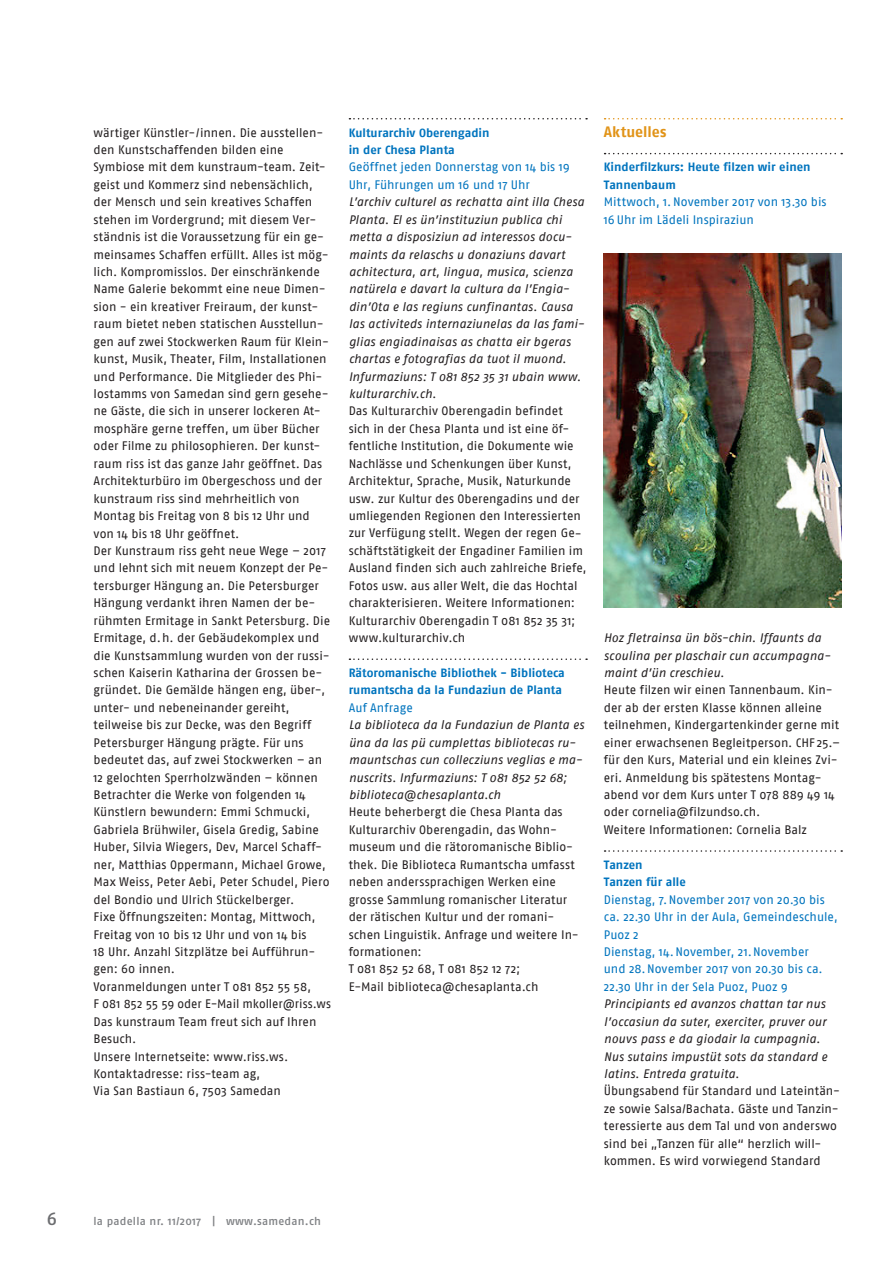
<style>
.page{position:relative;width:893px;height:1263px;background:#fff}
.page>*{position:absolute;margin:0;border:0;box-sizing:border-box;transform-origin:0 0}
.t1{font:18px "Fago No Med";color:#6c6d70}
.t2{font:700 15px "Fago No Lf";color:#e19317}
.t3{font:12.3px/17.4px "Fago No";color:#231f20}
.t4{font:italic 12.3px/17.4px "Fago No";letter-spacing:.005em;color:#231f20}
.t5{font:12.3px/17.4px "Fago No";color:#0074be}
.t6{font:700 12px/17.4px "Fago No Lf";color:#0074be}
.t7{font:11.25px "Fago No Med";letter-spacing:.02em;color:#808285}
</style>
<div class="page">
<svg style="left:349px;top:118px;width:238px;height:1px"></svg>
<svg style="left:349px;top:658px;width:238px;height:2px"></svg>
<svg style="left:605px;top:118px;width:237px;height:1px"></svg>
<svg style="left:605px;top:153px;width:237px;height:1px"></svg>
<svg style="left:605px;top:850px;width:237px;height:2px"></svg>
<img style="left:604px;top:253px;width:238px;height:354px">
<p class="t3" style="left:94px;top:123px;width:239px">wärtiger Künstler-/innen. Die ausstellen&shy;den Kunstschaffenden bilden eine Symbiose mit dem kunstraum-team. Zeit&shy;geist und Kommerz sind nebensächlich, der Mensch und sein kreatives Schaffen stehen im Vordergrund; mit diesem Ver&shy;ständnis ist die Voraussetzung für ein ge&shy;meinsames Schaffen erfüllt. Alles ist mög&shy;lich. Kompromisslos. Der einschränkende Name Galerie bekommt eine neue Dimen&shy;sion - ein kreativer Freiraum, der kunst&shy;raum bietet neben statischen Ausstellun&shy;gen auf zwei Stockwerken Raum für Klein&shy;kunst, Musik, Theater, Film, Installationen und Performance. Die Mitglieder des Phi&shy;lostamms von Samedan sind gern gesehe&shy;ne Gäste, die sich in unserer lockeren At&shy;mosphäre gerne treffen, um über Bücher oder Filme zu philosophieren. Der kunst&shy;raum riss ist das ganze Jahr geöffnet. Das Architekturbüro im Obergeschoss und der kunstraum riss sind mehrheitlich von Montag bis Freitag von 8 bis 12 Uhr und von 14 bis 18 Uhr geöffnet.<br>Der Kunstraum riss geht neue Wege – 2017 und lehnt sich mit neuem Konzept der Pe&shy;tersburger Hängung an. Die Petersburger Hängung verdankt ihren Namen der be&shy;rühmten Ermitage in Sankt Petersburg. Die Ermitage, d.h. der Gebäudekomplex und die Kunstsammlung wurden von der russi&shy;schen Kaiserin Katharina der Grossen be&shy;gründet. Die Gemälde hängen eng, über-, unter- und nebeneinander gereiht, teilweise bis zur Decke, was den Begriff Petersburger Hängung prägte. Für uns bedeutet das, auf zwei Stockwerken – an 12 gelochten Sperrholzwänden – können Betrachter die Werke von folgenden 14<br>Künstlern bewundern: Emmi Schmucki, Gabriela Brühwiler, Gisela Gredig, Sabine Huber, Silvia Wiegers, Dev, Marcel Schaff&shy;ner, Matthias Oppermann, Michael Growe, Max Weiss, Peter Aebi, Peter Schudel, Piero del Bondio und Ulrich Stückelberger.<br>Fixe Öffnungszeiten: Montag, Mittwoch, Freitag von 10 bis 12 Uhr und von 14 bis<br>18 Uhr. Anzahl Sitzplätze bei Aufführun&shy;gen: 60 innen.<br>Voranmeldungen unter T 081 852 55 58,<br>F 081 852 55 59 oder E-Mail mkoller@riss.ws Das kunstraum Team freut sich auf Ihren Besuch.<br>Unsere Internetseite: www.riss.ws.<br>Kontaktadresse: riss-team ag,<br>Via San Bastiaun 6, 7503 Samedan</p>
<p class="t6" style="left:349px;top:123px;width:142px">Kulturarchiv Oberengadin in der Chesa Planta</p>
<p class="t5" style="left:349px;top:158px;width:223px">Geöffnet jeden Donnerstag von 14 bis 19<br>Uhr, Führungen um 16 und 17 Uhr</p>
<p class="t4" style="left:349px;top:193px;width:237px">L’archiv culturel as rechatta aint illa Chesa Planta. El es ün’instituziun publica chi metta a disposiziun ad interessos docu&shy;maints da relaschs u donaziuns davart achitectura, art, lingua, musica, scienza natürela e davart la cultura da l’Engia&shy;din’Ota e las regiuns cunfinantas. Causa las activiteds internaziunelas da las fami&shy;glias engiadinaisas as chatta eir bgeras chartas e fotografias da tuot il muond.<br>Infurmaziuns: T 081 852 35 31 ubain www. kulturarchiv.ch.</p>
<p class="t3" style="left:349px;top:402px;width:239px">Das Kulturarchiv Oberengadin befindet sich in der Chesa Planta und ist eine öf&shy;fentliche Institution, die Dokumente wie Nachlässe und Schenkungen über Kunst, Architektur, Sprache, Musik, Naturkunde usw. zur Kultur des Oberengadins und der umliegenden Regionen den Interessierten zur Verfügung stellt. Wegen der regen Ge&shy;schäftstätigkeit der Engadiner Familien im Ausland finden sich auch zahlreiche Briefe, Fotos usw. aus aller Welt, die das Hochtal charakterisieren. Weitere Informationen:<br>Kulturarchiv Oberengadin T 081 852 35 31; www.kulturarchiv.ch</p>
<p class="t6" style="left:349px;top:664px;width:218px">Rätoromanische Bibliothek - Biblioteca rumantscha da la Fundaziun de Planta</p>
<p class="t5" style="left:349px;top:699px;width:66px">Auf Anfrage</p>
<p class="t4" style="left:349px;top:716px;width:237px">La biblioteca da la Fundaziun de Planta es üna da las pü cumplettas bibliotecas ru&shy;mauntschas cun collecziuns veglias e ma&shy;nuscrits. Infurmaziuns: T 081 852 52 68; biblioteca@chesaplanta.ch</p>
<p class="t3" style="left:349px;top:803px;width:232px">Heute beherbergt die Chesa Planta das Kulturarchiv Oberengadin, das Wohn&shy;museum und die rätoromanische Biblio&shy;thek. Die Biblioteca Rumantscha umfasst neben anderssprachigen Werken eine grosse Sammlung romanischer Literatur der rätischen Kultur und der romani&shy;schen Linguistik. Anfrage und weitere In&shy;formationen:<br>T 081 852 52 68, T 081 852 12 72;<br>E-Mail biblioteca@chesaplanta.ch</p>
<h1 class="t1" style="left:47px;top:1208px;width:12px">6</h1>
<p class="t7" style="left:94px;top:1214px;width:229px">la padella nr. 11/2017 | www.samedan.ch</p>
<p class="t2" style="left:604px;top:122px;width:64px">Aktuelles</p>
<p class="t6" style="left:604px;top:158px;width:208px">Kinderfilzkurs: Heute filzen wir einen<br>Tannenbaum</p>
<p class="t5" style="left:604px;top:193px;width:224px">Mittwoch, 1.November 2017 von 13.30 bis<br>16 Uhr im Lädeli Inspiraziun</p>
<p class="t4" style="left:604px;top:629px;width:228px">Hoz fletrainsa ün bös-chin. Iffaunts da scoulina per plaschair cun accumpagna&shy;maint d’ün creschieu.</p>
<p class="t3" style="left:604px;top:681px;width:238px">Heute filzen wir einen Tannenbaum. Kin&shy;der ab der ersten Klasse können alleine teilnehmen, Kindergartenkinder gerne mit einer erwachsenen Begleitperson. CHF 25.– für den Kurs, Material und ein kleines Zvi&shy;eri. Anmeldung bis spätestens Montag&shy;abend vor dem Kurs unter T 078 889 49 14 oder cornelia@filzundso.ch.<br>Weitere Informationen: Cornelia Balz</p>
<p class="t6" style="left:604px;top:856px;width:84px">Tanzen<br>Tanzen für alle</p>
<p class="t5" style="left:604px;top:890px;width:235px">Dienstag, 7.November 2017 von 20.30 bis ca. 22.30 Uhr in der Aula, Gemeindeschule,<br>Puoz 2<br>Dienstag, 14.November, 21.November<br>und 28.November 2017 von 20.30 bis ca.<br>22.30 Uhr in der Sela Puoz, Puoz 9</p>
<p class="t4" style="left:604px;top:995px;width:225px">Principiants ed avanzos chattan tar nus l’occasiun da suter, exerciter, pruver our nouvs pass e da giodair la cumpagnia.<br>Nus sutains impustüt sots da standard e latins. Entreda gratuita.</p>
<p class="t3" style="left:604px;top:1082px;width:238px">Übungsabend für Standard und Lateintän&shy;ze sowie Salsa/Bachata. Gäste und Tanzin&shy;teressierte aus dem Tal und von anderswo sind bei „Tanzen für alle“ herzlich will&shy;kommen. Es wird vorwiegend Standard</p>
</div>
